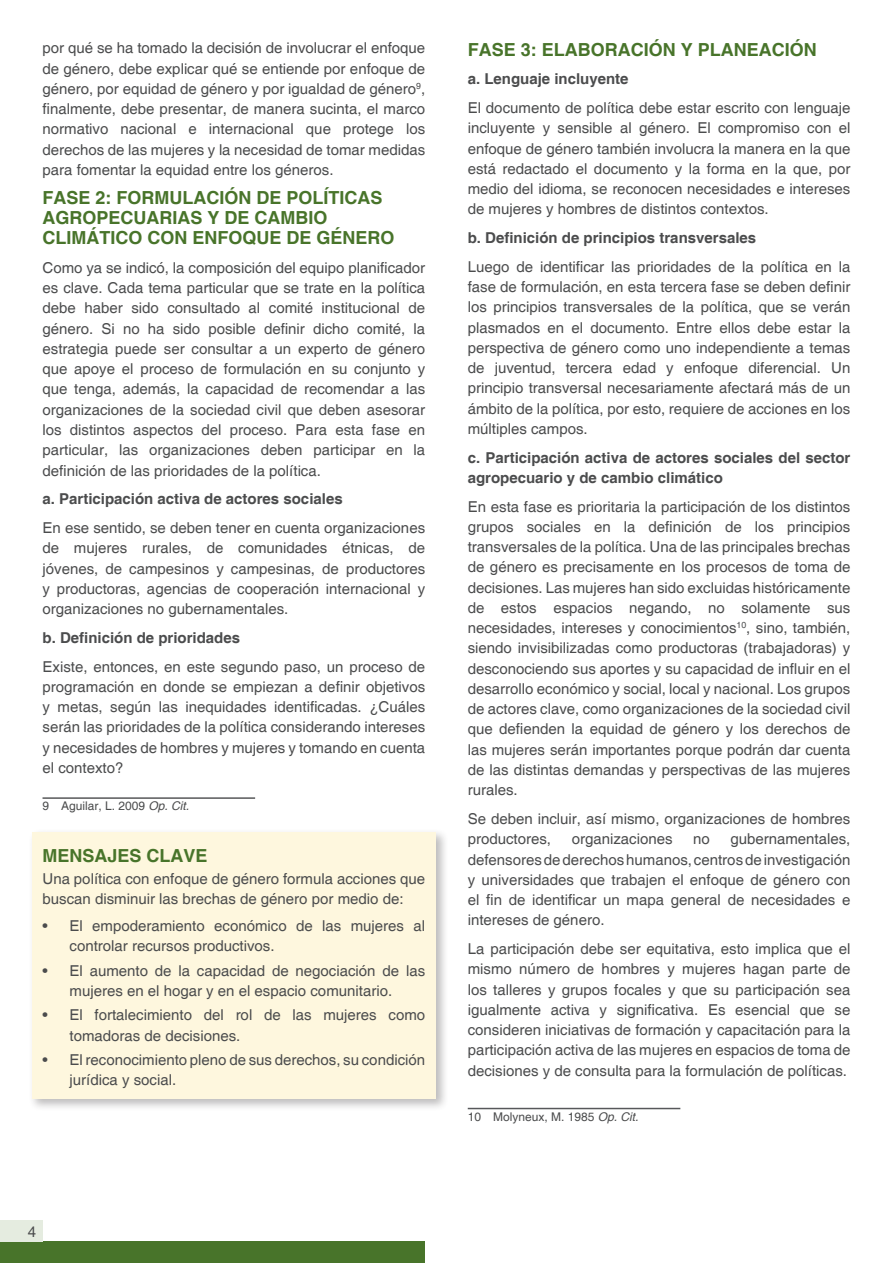
<style>
.page{position:relative;width:893px;height:1263px;background:#fff}
.page>*{position:absolute;margin:0;border:0;box-sizing:border-box;transform-origin:0 0}
.Titles{font:700 18px/20.2px "Helvetica";color:#48742a}
.t1{font:15px/20.2px "Helvetica";color:#4b4c4d;text-align:justify}
.t2{font:700 15px/20.2px "Helvetica";color:#4b4c4d}
.Pie_de_Foto{font:12px "Helvetica";color:#4b4c4d}
.s1{font-style:italic}
</style>
<div class="page">
<hr style="left:43px;top:797px;width:212px;height:2px;background:#57585a">
<hr style="left:468px;top:1108px;width:212px;height:1px;background:#57585a">
<div style="left:28px;top:829px;width:421px;height:283px;background:#231f20;opacity:.3"></div>
<div style="left:32px;top:832px;width:404px;height:267px;background:#fef7de"></div>
<div style="left:0;top:1242px;width:424px;height:21px;background:#48742a"></div>
<div style="left:21px;top:1220px;width:22px;height:22px;background:#e5ece0"></div>
<div style="left:0;top:1220px;width:21px;height:22px;background:#e5ece0"></div>
<p class="t1" style="left:43px;top:39px;width:384px">por qué se ha tomado la decisión de involucrar el enfoque de género, debe explicar qué se entiende por enfoque de género, por equidad de género y por igualdad de género<sup>9</sup>, finalmente, debe presentar, de manera sucinta, el marco normativo nacional e internacional que protege los derechos de las mujeres y la necesidad de tomar medidas para fomentar la equidad entre los géneros.</p>
<p class="Titles" style="left:43px;top:188px;width:354px">FASE 2: FORMULACIÓN DE POLÍTICAS<br>AGROPECUARIAS Y DE CAMBIO<br>CLIMÁTICO CON ENFOQUE DE GÉNERO</p>
<p class="t1" style="left:43px;top:258px;width:384px">Como ya se indicó, la composición del equipo planificador es clave. Cada tema particular que se trate en la política debe haber sido consultado al comité institucional de género. Si no ha sido posible definir dicho comité, la estrategia puede ser consultar a un experto de género que apoye el proceso de formulación en su conjunto y que tenga, además, la capacidad de recomendar a las organizaciones de la sociedad civil que deben asesorar los distintos aspectos del proceso. Para esta fase en particular, las organizaciones deben participar en la definición de las prioridades de la política.</p>
<p class="t2" style="left:43px;top:490px;width:302px">a. Participación activa de actores sociales</p>
<p class="t1" style="left:43px;top:518px;width:384px">En ese sentido, se deben tener en cuenta organizaciones de mujeres rurales, de comunidades étnicas, de jóvenes, de campesinos y campesinas, de productores y productoras, agencias de cooperación internacional y organizaciones no gubernamentales.</p>
<p class="t2" style="left:43px;top:628px;width:199px">b. Definición de prioridades</p>
<p class="t1" style="left:43px;top:657px;width:384px">Existe, entonces, en este segundo paso, un proceso de programación en donde se empiezan a definir objetivos y metas, según las inequidades identificadas. ¿Cuáles serán las prioridades de la política considerando intereses y necesidades de hombres y mujeres y tomando en cuenta el contexto?</p>
<p class="Pie_de_Foto" style="left:43px;top:799px;width:148px">9 Aguilar, L. 2009 <span class="s1">Op. Cit.</span></p>
<p class="Titles" style="left:43px;top:846px;width:167px">MENSAJES CLAVE</p>
<p class="t1" style="left:43px;top:869px;width:384px">Una política con enfoque de género formula acciones que buscan disminuir las brechas de género por medio de:</p>
<p class="t1" style="left:70px;top:916px;width:357px;text-indent:-27px">• El empoderamiento económico de las mujeres al controlar recursos productivos.</p>
<p class="t1" style="left:43px;top:961px;width:384px;text-align:center">• El aumento de la capacidad de negociación de las mujeres en el hogar y en el espacio comunitario.</p>
<p class="t1" style="left:70px;top:1005px;width:357px;text-indent:-27px">• El fortalecimiento del rol de las mujeres como tomadoras de decisiones.</p>
<p class="t1" style="left:70px;top:1050px;width:357px;text-indent:-27px">• El reconocimiento pleno de sus derechos, su condición jurídica y social.</p>
<p class="t1" style="left:28px;top:1222px;width:10px">4</p>
<p class="Titles" style="left:468px;top:40px;width:351px">FASE 3: ELABORACIÓN Y PLANEACIÓN</p>
<p class="t2" style="left:468px;top:70px;width:162px">a. Lenguaje incluyente</p>
<p class="t1" style="left:468px;top:98px;width:384px">El documento de política debe estar escrito con lenguaje incluyente y sensible al género. El compromiso con el enfoque de género también involucra la manera en la que está redactado el documento y la forma en la que, por medio del idioma, se reconocen necesidades e intereses de mujeres y hombres de distintos contextos.</p>
<p class="t2" style="left:468px;top:228px;width:290px">b. Definición de principios transversales</p>
<p class="t1" style="left:468px;top:257px;width:384px">Luego de identificar las prioridades de la política en la fase de formulación, en esta tercera fase se deben definir los principios transversales de la política, que se verán plasmados en el documento. Entre ellos debe estar la perspectiva de género como uno independiente a temas de juventud, tercera edad y enfoque diferencial. Un principio transversal necesariamente afectará más de un ámbito de la política, por esto, requiere de acciones en los múltiples campos.</p>
<p class="t2" style="left:468px;top:448px;width:384px">c. Participación activa de actores sociales del sector agropecuario y de cambio climático</p>
<p class="t1" style="left:468px;top:497px;width:384px">En esta fase es prioritaria la participación de los distintos grupos sociales en la definición de los principios transversales de la política. Una de las principales brechas de género es precisamente en los procesos de toma de decisiones. Las mujeres han sido excluidas históricamente de estos espacios negando, no solamente sus necesidades, intereses y conocimientos<sup>10</sup>, sino, también, siendo invisibilizadas como productoras (trabajadoras) y desconociendo sus aportes y su capacidad de influir en el desarrollo económico y social, local y nacional. Los grupos de actores clave, como organizaciones de la sociedad civil que defienden la equidad de género y los derechos de las mujeres serán importantes porque podrán dar cuenta de las distintas demandas y perspectivas de las mujeres rurales.</p>
<p class="t1" style="left:468px;top:809px;width:384px">Se deben incluir, así mismo, organizaciones de hombres productores,</p>
<p class="t1" style="left:468px;top:829px;width:384px;text-indent:263px">gubernamentales, defensores de derechos humanos, centros de investigación y universidades que trabajen el enfoque de género con el fin de identificar un mapa general de necesidades e intereses de género.</p>
<p class="t1" style="left:468px;top:939px;width:384px">La participación debe ser equitativa, esto implica que el mismo número de hombres y mujeres hagan parte de los talleres y grupos focales y que su participación sea igualmente activa y significativa. Es esencial que se consideren iniciativas de formación y capacitación para la participación activa de las mujeres en espacios de toma de decisiones y de consulta para la formulación de políticas.</p>
<p class="Pie_de_Foto" style="left:468px;top:1109px;width:172px">10 Molyneux, M. 1985 <span class="s1">Op. Cit.</span></p>
<p class="t1" style="left:572px;top:829px;width:102px">organizaciones</p>
<p class="t1" style="left:693px;top:829px;width:18px">no</p>
</div>
